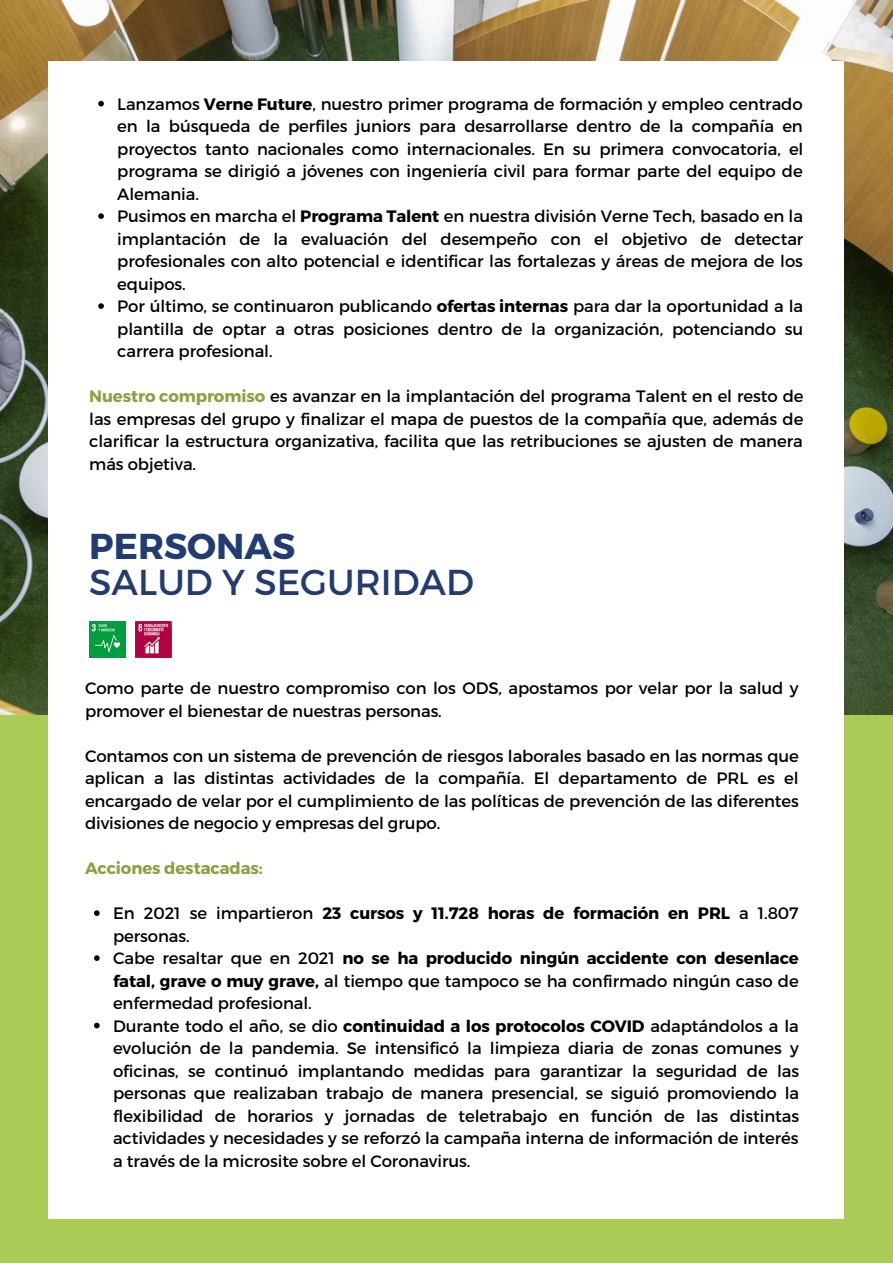
<style>
.page{position:relative;width:893px;height:1264px;background:#fff}
.page>*{position:absolute;margin:0;border:0;box-sizing:border-box;transform-origin:0 0}
.t1{font:36px "Montserrat";color:#223b71}
.t2{font:700 36px "Montserrat";color:#223b71}
.t3{font:16.5px/22.5px "Montserrat";letter-spacing:-.005em;color:#000}
.t4{font:700 16.5px "Montserrat";letter-spacing:-.005em;color:#8ba140}
.s1{font-weight:700}
.s2{font-weight:700;color:#8ba140}
</style>
<div class="page">
<img style="left:0;top:0;width:892px;height:715px">
<div style="left:0;top:715px;width:892px;height:547px;background:#aacb55"></div>
<div style="left:49px;top:61px;width:794px;height:1157px;background:#fff"></div>
<svg style="left:98px;top:101px;width:6px;height:5px"></svg>
<svg style="left:98px;top:213px;width:6px;height:6px"></svg>
<svg style="left:98px;top:303px;width:6px;height:6px"></svg>
<img style="left:136px;top:621px;width:35px;height:36px">
<img style="left:89px;top:621px;width:36px;height:36px">
<svg style="left:94px;top:910px;width:6px;height:5px"></svg>
<svg style="left:94px;top:955px;width:6px;height:5px"></svg>
<svg style="left:94px;top:1022px;width:6px;height:6px"></svg>
<p class="t3" style="left:117px;top:92px;width:687px">Lanzamos <span class="s1">Verne Future</span>, nuestro primer programa de formación y empleo centrado en la búsqueda de perfiles juniors para desarrollarse dentro de la compañía en proyectos tanto nacionales como internacionales. En su primera convocatoria, el programa se dirigió a jóvenes con ingeniería civil para formar parte del equipo de Alemania.<br>Pusimos en marcha el <span class="s1">Programa Talent</span> en nuestra división Verne Tech, basado en la implantación de la evaluación del desempeño con el objetivo de detectar profesionales con alto potencial e identificar las fortalezas y áreas de mejora de los equipos.<br>Por último, se continuaron publicando <span class="s1">ofertas internas</span> para dar la oportunidad a la plantilla de optar a otras posiciones dentro de la organización, potenciando su carrera profesional.</p>
<p class="t3" style="left:89px;top:384px;width:715px;text-align:justify"><span class="s2">Nuestro compromiso</span> es avanzar en la implantación del programa Talent en el resto de las empresas del grupo y finalizar el mapa de puestos de la compañía que, además de clarificar la estructura organizativa, facilita que las retribuciones se ajusten de manera más objetiva.</p>
<h1 class="t2" style="left:89px;top:522px;width:207px">PERSONAS</h1>
<h1 class="t1" style="left:89px;top:558px;width:386px">SALUD Y SEGURIDAD</h1>
<p class="t3" style="left:85px;top:676px;width:715px">Como parte de nuestro compromiso con los ODS, apostamos por velar por la salud y promover el bienestar de nuestras personas.</p>
<p class="t3" style="left:85px;top:744px;width:715px;text-align:justify">Contamos con un sistema de prevención de riesgos laborales basado en las normas que aplican a las distintas actividades de la compañía. El departamento de PRL es el encargado de velar por el cumplimiento de las políticas de prevención de las diferentes divisiones de negocio y empresas del grupo.</p>
<p class="t4" style="left:85px;top:857px;width:179px">Acciones destacadas:</p>
<p class="t3" style="left:113px;top:901px;width:687px">En 2021 se impartieron <span class="s1">23 cursos y 11.728 horas de formación en PRL</span> a 1.807 personas.<br>Cabe resaltar que en 2021 <span class="s1">no se ha producido ningún accidente con desenlace fatal, grave o muy grave,</span> al tiempo que tampoco se ha confirmado ningún caso de enfermedad profesional.<br>Durante todo el año, se dio <span class="s1">continuidad a los protocolos COVID</span> adaptándolos a la evolución de la pandemia. Se intensificó la limpieza diaria de zonas comunes y oficinas, se continuó implantando medidas para garantizar la seguridad de las personas que realizaban trabajo de manera presencial, se siguió promoviendo la flexibilidad de horarios y jornadas de teletrabajo en función de las distintas actividades y necesidades y se reforzó la campaña interna de información de interés a través de la microsite sobre el Coronavirus.</p>
</div>
